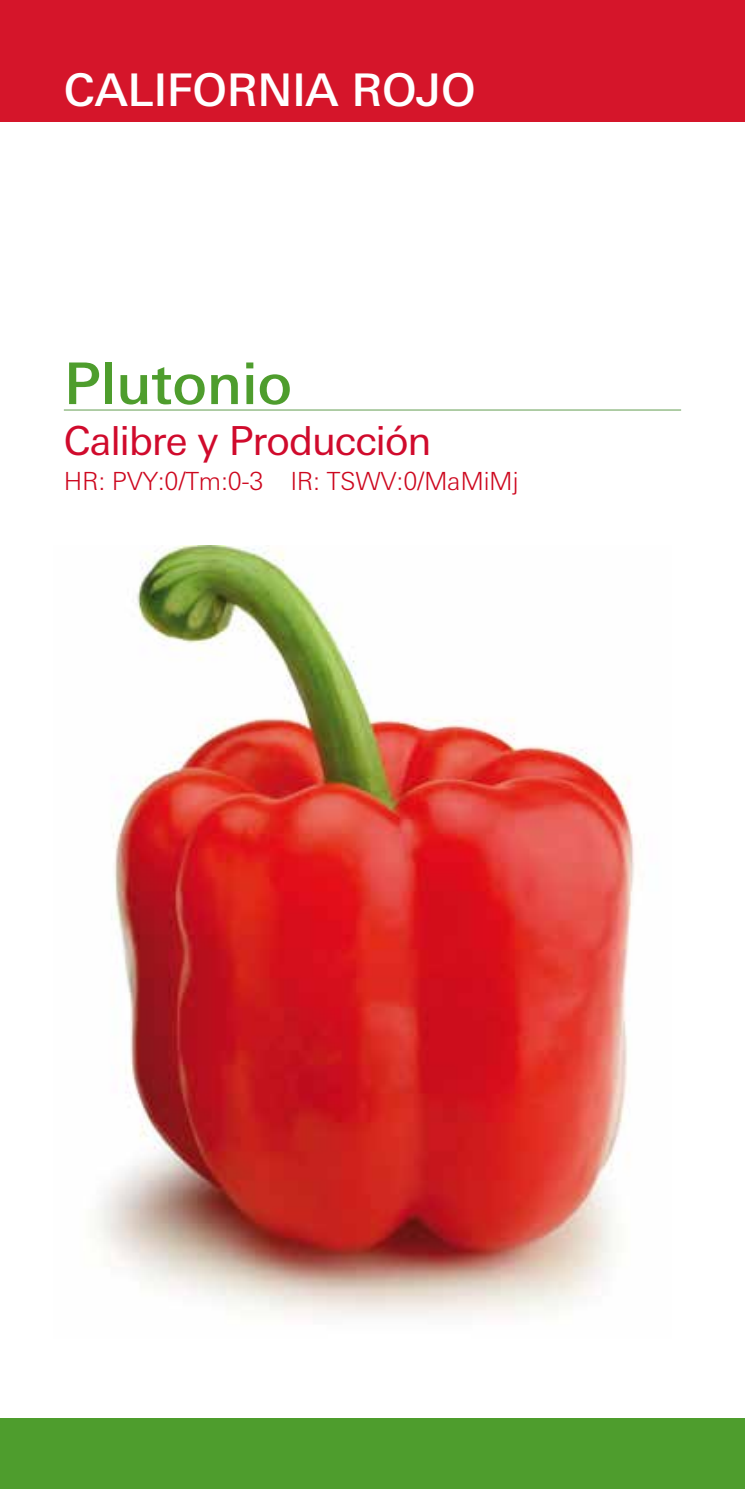
<style>
.page{position:relative;width:745px;height:1489px;background:#fff}
.page>*{position:absolute;margin:0;border:0;box-sizing:border-box;transform-origin:0 0}
.t1{font:500 57.5px "LU Enza";color:#4e9d2d}
.t2{font:500 45px "LU Enza";letter-spacing:-.01em;color:#fff}
.t3{font:40px "LU Enza";letter-spacing:-.02em;color:#d00a2c}
.t4{font:300 25px "LU Enza";letter-spacing:-.01em;color:#cd071e}
</style>
<div class="page">
<img style="left:95px;top:546px;width:540px;height:771px">
<div style="left:0;top:1417px;width:744px;height:71px;background:#4e9d2d"></div>
<div style="left:0;top:0;width:744px;height:122px;background:#d5152a"></div>
<hr style="left:64px;top:409px;width:616px;height:1px;background:#82b174">
<h2 class="t2" style="left:64px;top:64px;width:413px">CALIFORNIA ROJO</h2>
<h1 class="t1" style="left:64px;top:350px;width:229px">Plutonio</h1>
<h3 class="t3" style="left:64px;top:417px;width:369px">Calibre y Producción</h3>
<p class="t4" style="left:64px;top:466px;width:456px">HR: PVY:0/Tm:0-3 IR: TSWV:0/MaMiMj</p>
</div>
